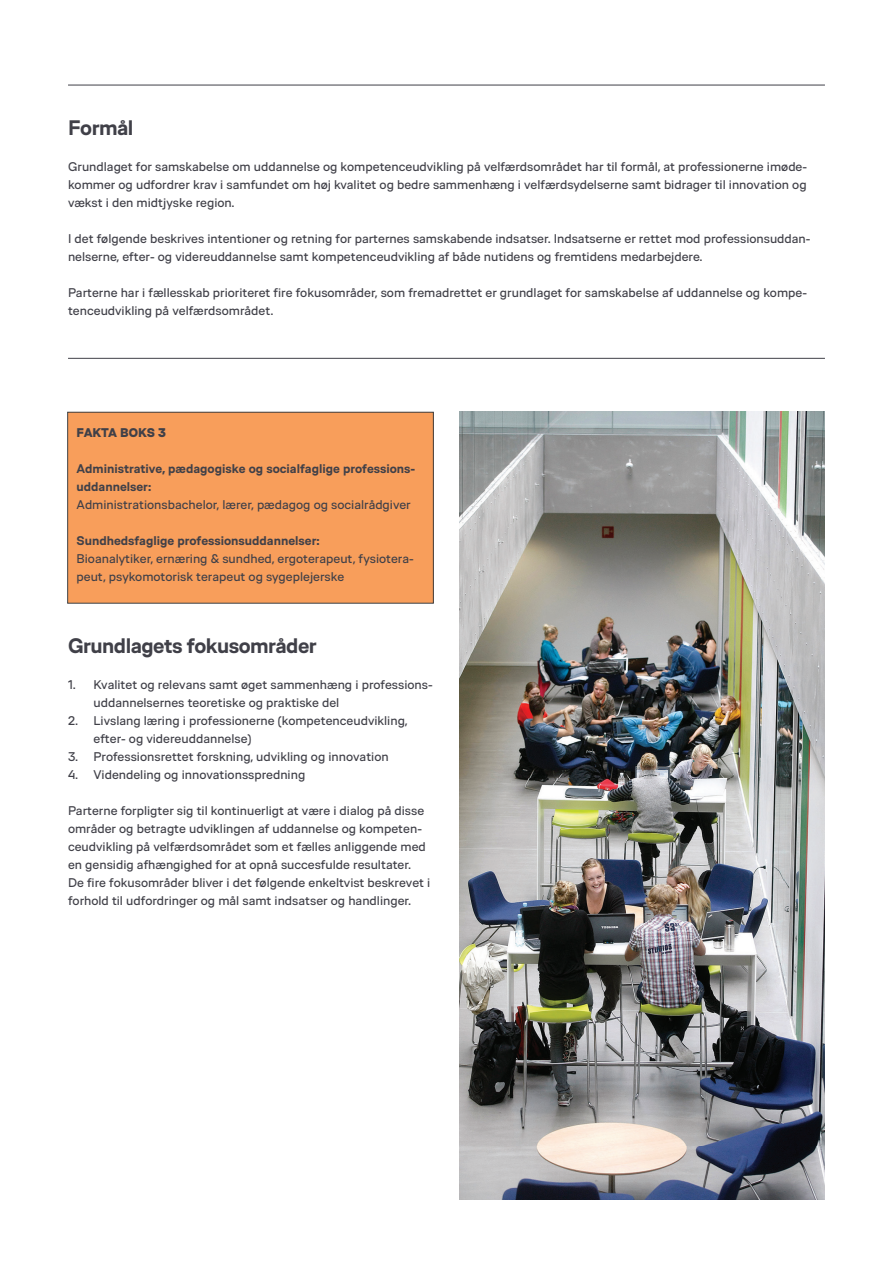
<style>
.page{position:relative;width:893px;height:1263px;background:#fff}
.page>*{position:absolute;margin:0;border:0;box-sizing:border-box;transform-origin:0 0}
.t1{font:700 45.75px/44px "VIA Type";letter-spacing:-.015em;color:#3e3e3f;text-align:justify}
.t2{font:38.4px "VIA Type";letter-spacing:-.02em;color:#3e3e3f}
.t3{font:700 21px "VIA Type";letter-spacing:-.025em;color:#404048}
.t4{font:12.6px/18px "VIA Type";color:#404048}
.t5{font:700 12.6px/18px "VIA Type";color:#404048}
.t6{font:900 12.6px "VIA Type";color:#404048}
.s1{font-weight:900}
</style>
<div class="page">
<div style="left:68px;top:412px;width:365px;height:191px;background:#f89e5b"></div>
<div style="left:67px;top:412px;width:367px;height:192px;border:1px solid #3e3e3f"></div>
<img style="left:459px;top:412px;width:366px;height:787px">
<hr style="left:68px;top:85px;width:757px;height:1px;background:#404048">
<hr style="left:68px;top:358px;width:757px;height:1px;background:#404048">
<h3 class="t3" style="left:68px;top:115px;width:67px">Formål</h3>
<p class="t4" style="left:68px;top:158px;width:741px;text-align:justify">Grundlaget for samskabelse om uddannelse og kompetenceudvikling på velfærdsområdet har til formål, at professionerne imøde&shy;kommer og udfordrer krav i samfundet om høj kvalitet og bedre sammenhæng i velfærdsydelserne samt bidrager til innovation og vækst i den midtjyske region.</p>
<p class="t4" style="left:68px;top:230px;width:744px">I det følgende beskrives intentioner og retning for parternes samskabende indsatser. Indsatserne er rettet mod professionsuddan&shy;nelserne, efter- og videreuddannelse samt kompetenceudvikling af både nutidens og fremtidens medarbejdere.</p>
<p class="t4" style="left:68px;top:284px;width:740px">Parterne har i fællesskab prioriteret fire fokusområder, som fremadrettet er grundlaget for samskabelse af uddannelse og kompe&shy;tenceudvikling på velfærdsområdet.</p>
<p class="t6" style="left:77px;top:424px;width:91px">FAKTA BOKS 3</p>
<p class="t5" style="left:77px;top:459px;width:340px">Administrative, pædagogiske og socialfaglige professions&shy;uddannelser:</p>
<p class="t4" style="left:77px;top:495px;width:336px">Administrationsbachelor, lærer, pædagog og socialrådgiver</p>
<p class="t5" style="left:77px;top:531px;width:245px">Sundhedsfaglige professionsuddannelser:</p>
<p class="t4" style="left:77px;top:549px;width:339px">Bioanalytiker, ernæring &amp; sundhed, ergoterapeut, fysiotera&shy;peut, psykomotorisk terapeut og sygeplejerske</p>
<h2 class="t2" style="left:9px;top:450px;width:311px">er med spørgsmål,</h2>
<h2 class="t2" style="left:0;top:545px;width:323px">etenceudvikling, <span class="s1">så</span></h2>
<h3 class="t3" style="left:68px;top:633px;width:250px">Grundlagets fokusområder</h3>
<p class="t4" style="left:94px;top:675px;width:341px;text-indent:-26px">1. Kvalitet og relevans samt øget sammenhæng i professions&shy;uddannelsernes teoretiske og praktiske del</p>
<p class="t4" style="left:94px;top:711px;width:315px;text-indent:-26px">2. Livslang læring i professionerne (kompetenceudvikling, efter- og videreuddannelse)</p>
<p class="t4" style="left:68px;top:747px;width:322px">3. Professionsrettet forskning, udvikling og innovation</p>
<p class="t4" style="left:68px;top:765px;width:239px">4. Videndeling og innovationsspredning</p>
<p class="t4" style="left:68px;top:801px;width:364px">Parterne forpligter sig til kontinuerligt at være i dialog på disse områder og betragte udviklingen af uddannelse og kompeten&shy;ceudvikling på velfærdsområdet som et fælles anliggende med en gensidig afhængighed for at opnå succesfulde resultater.<br>De fire fokusområder bliver i det følgende enkeltvist beskrevet i forhold til udfordringer og mål samt indsatser og handlinger.</p>
<h1 class="t1" style="left:-7px;top:776px;width:175px">tation til adag og kshop:</h1>
</div>
